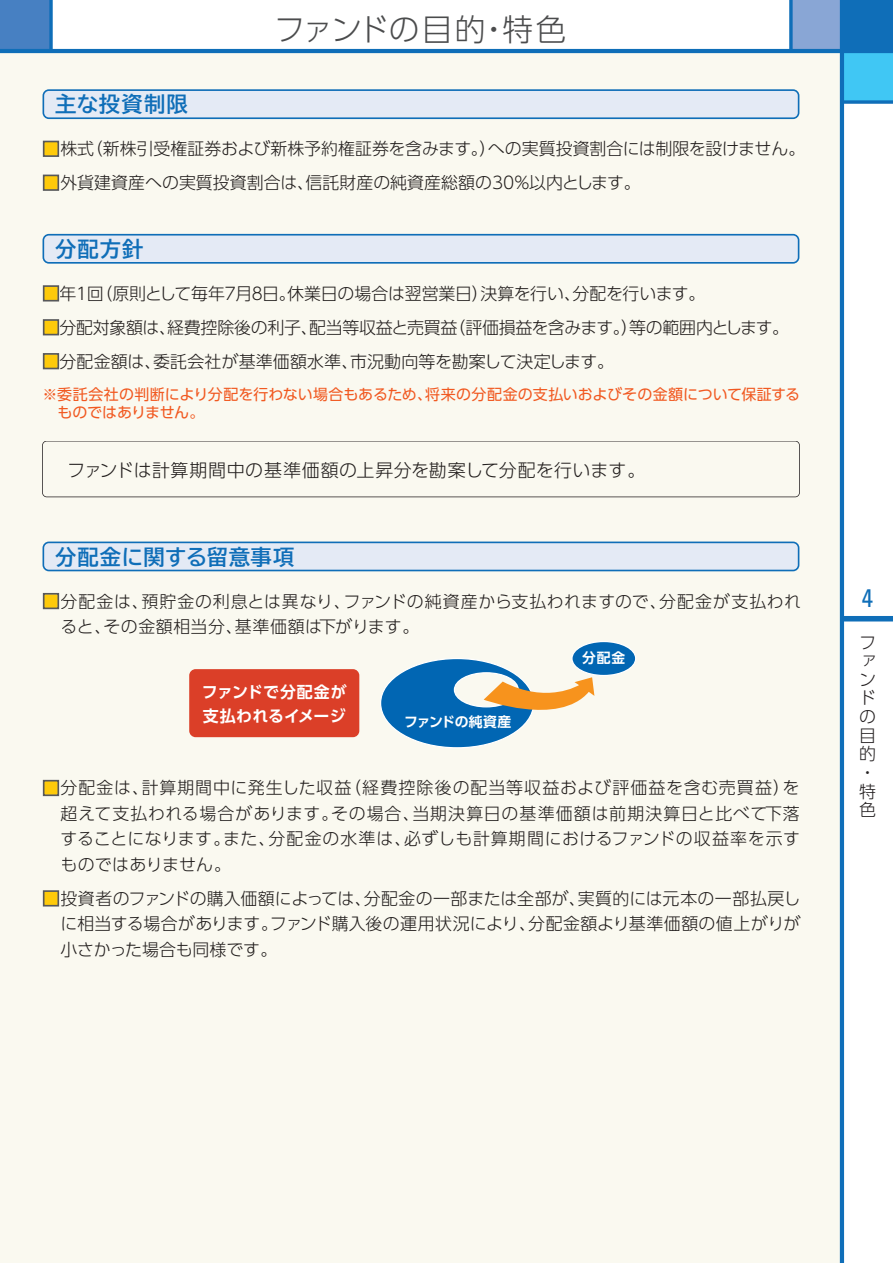
<style>
.page{position:relative;width:893px;height:1263px;background:#fff}
.page>*{position:absolute;margin:0;border:0;box-sizing:border-box;transform-origin:0 0}
.t1{font:300 30.75px "UD Shin Go Pro";letter-spacing:.005em;color:#4b4c4d}
.t2{font:condensed 25.5px "Univers LT Std";color:#0f6eb8}
.t3{font:700 21.3px "TBUD Go Std";letter-spacing:.04em;color:#0f6eb8}
.t4{font:300 18px "UD Shin Go Pro";letter-spacing:.02em;color:#221e1d}
.t5{font:300 16.95px/25.5px "UD Shin Go Pro";color:#221e1d;text-align:justify}
.t6{font:300 16.95px/25.5px "UD Shin Go Pro";letter-spacing:.025em;color:#221e1d}
.t7{font:300 16.95px "UD Shin Go Pro";letter-spacing:-.02em;color:#221e1d}
.t8{font:300 16.95px/18.6px "UD Shin Go Pro";color:#231f20}
.t9{font:700 15.9px/23.4px "UD Shin Go Pro De";letter-spacing:.02em;color:#fff}
.t10{font:15px/18px "UD Shin Go Pro";letter-spacing:-.005em;color:#f15921}
.t11{font:700 13.8px "UD Shin Go Pro De";letter-spacing:-.025em;color:#fff}
.t12{font:700 13.8px "UD Shin Go Pro De";letter-spacing:.03em;color:#fff}
.s1{color:#feca0a}
</style>
<div class="page">
<div style="left:0;top:49px;width:841px;height:1214px;background:#faf9f0"></div>
<div style="left:791px;top:0;width:51px;height:51px;background:#89a6d5"></div>
<div style="left:842px;top:0;width:51px;height:51px;background:#0f6eb8"></div>
<div style="left:0;top:0;width:51px;height:51px;background:#4780c2"></div>
<div style="left:842px;top:51px;width:51px;height:51px;background:#40c7f4"></div>
<svg style="left:49px;top:0;width:4px;height:49px"></svg>
<div style="left:842px;top:616px;width:51px;height:5px;background:#0f6eb8"></div>
<hr style="left:840px;top:0;width:4px;height:1263px;background:#0f6eb8">
<hr style="left:0;top:49px;width:893px;height:4px;background:#0f6eb8">
<svg style="left:844px;top:100px;width:49px;height:4px"></svg>
<svg style="left:789px;top:0;width:4px;height:49px"></svg>
<div style="left:43px;top:141px;width:16px;height:16px;border:2px solid #57585a"></div>
<div style="left:43px;top:175px;width:16px;height:16px;border:2px solid #57585a"></div>
<div style="left:43px;top:593px;width:16px;height:16px;border:2px solid #57585a"></div>
<div style="left:43px;top:780px;width:16px;height:16px;border:2px solid #57585a"></div>
<div style="left:43px;top:890px;width:16px;height:16px;border:2px solid #57585a"></div>
<div style="left:572px;top:641px;width:64px;height:34px;background:#0166b3;border-radius:50%"></div>
<div style="left:571px;top:641px;width:65px;height:35px;border:1px solid #fff;border-radius:50%"></div>
<div style="left:189px;top:669px;width:170px;height:68px;background:#db3f28;border-radius:6px"></div>
<div style="left:43px;top:285px;width:16px;height:16px;border:2px solid #57585a"></div>
<div style="left:43px;top:319px;width:16px;height:16px;border:2px solid #57585a"></div>
<div style="left:43px;top:353px;width:16px;height:16px;border:2px solid #57585a"></div>
<svg style="left:380px;top:657px;width:214px;height:91px"></svg>
<svg style="left:43px;top:89px;width:756px;height:30px"></svg>
<svg style="left:43px;top:234px;width:756px;height:30px"></svg>
<svg style="left:43px;top:541px;width:756px;height:30px"></svg>
<svg style="left:42px;top:441px;width:758px;height:56px"></svg>
<div style="left:70px;top:462px;width:564px;height:17px;background:#faf9f0"></div>
<p class="t3" style="left:55px;top:87px;width:134px">主な投資制限</p>
<h1 class="t1" style="left:274px;top:4px;width:294px">ファンドの目的・特色</h1>
<p class="t5" style="left:43px;top:135px;width:764px"><span class="s1">■</span>株式（新株引受権証券および新株予約権証券を含みます。）への実質投資割合には制限を設けません。</p>
<p class="t5" style="left:43px;top:169px;width:600px"><span class="s1">■</span>外貨建資産への実質投資割合は、信託財産の純資産総額の30％以内とします。</p>
<p class="t3" style="left:55px;top:231px;width:90px">分配方針</p>
<p class="t7" style="left:43px;top:280px;width:664px"><span class="s1">■</span>年１回（原則として毎年７月８日。休業日の場合は翌営業日）決算を行い、分配を行います。</p>
<p class="t5" style="left:43px;top:314px;width:748px"><span class="s1">■</span>分配対象額は、経費控除後の利子、配当等収益と売買益（評価損益を含みます。）等の範囲内とします。</p>
<p class="t5" style="left:43px;top:348px;width:573px"><span class="s1">■</span>分配金額は、委託会社が基準価額水準、市況動向等を勘案して決定します。</p>
<p class="t10" style="left:58px;top:385px;width:744px;text-indent:-15px">※委託会社の判断により分配を行わない場合もあるため、将来の分配金の支払いおよびその金額について保証するものではありません。</p>
<p class="t4" style="left:67px;top:456px;width:580px">ファンドは計算期間中の基準価額の上昇分を勘案して分配を行います。</p>
<p class="t3" style="left:55px;top:539px;width:241px">分配金に関する留意事項</p>
<p class="t6" style="left:61px;top:588px;width:742px;text-indent:-18px"><span class="s1">■</span>分配金は、預貯金の利息とは異なり、ファンドの純資産から支払われますので、分配金が支払われると、その金額相当分、基準価額は下がります。</p>
<p class="t9" style="left:202px;top:680px;width:146px">ファンドで分配金が支払われるイメージ</p>
<p class="t11" style="left:404px;top:710px;width:109px">ファンドの純資産</p>
<p class="t12" style="left:582px;top:647px;width:45px">分配金</p>
<p class="t5" style="left:61px;top:775px;width:741px;text-indent:-18px"><span class="s1">■</span>分配金は、計算期間中に発生した収益（経費控除後の配当等収益および評価益を含む売買益）を超えて支払われる場合があります。その場合、当期決算日の基準価額は前期決算日と比べて下落することになります。また、分配金の水準は、必ずしも計算期間におけるファンドの収益率を示すものではありません。</p>
<p class="t5" style="left:61px;top:885px;width:741px;text-indent:-18px"><span class="s1">■</span>投資者のファンドの購入価額によっては、分配金の一部または全部が、実質的には元本の一部払戻しに相当する場合があります。ファンド購入後の運用状況により、分配金額より基準価額の値上がりが小さかった場合も同様です。</p>
<h2 class="t2" style="left:862px;top:582px;width:13px">4</h2>
<p class="t8" style="left:859px;top:632px;width:18px">ファンドの目的・特色</p>
</div>
